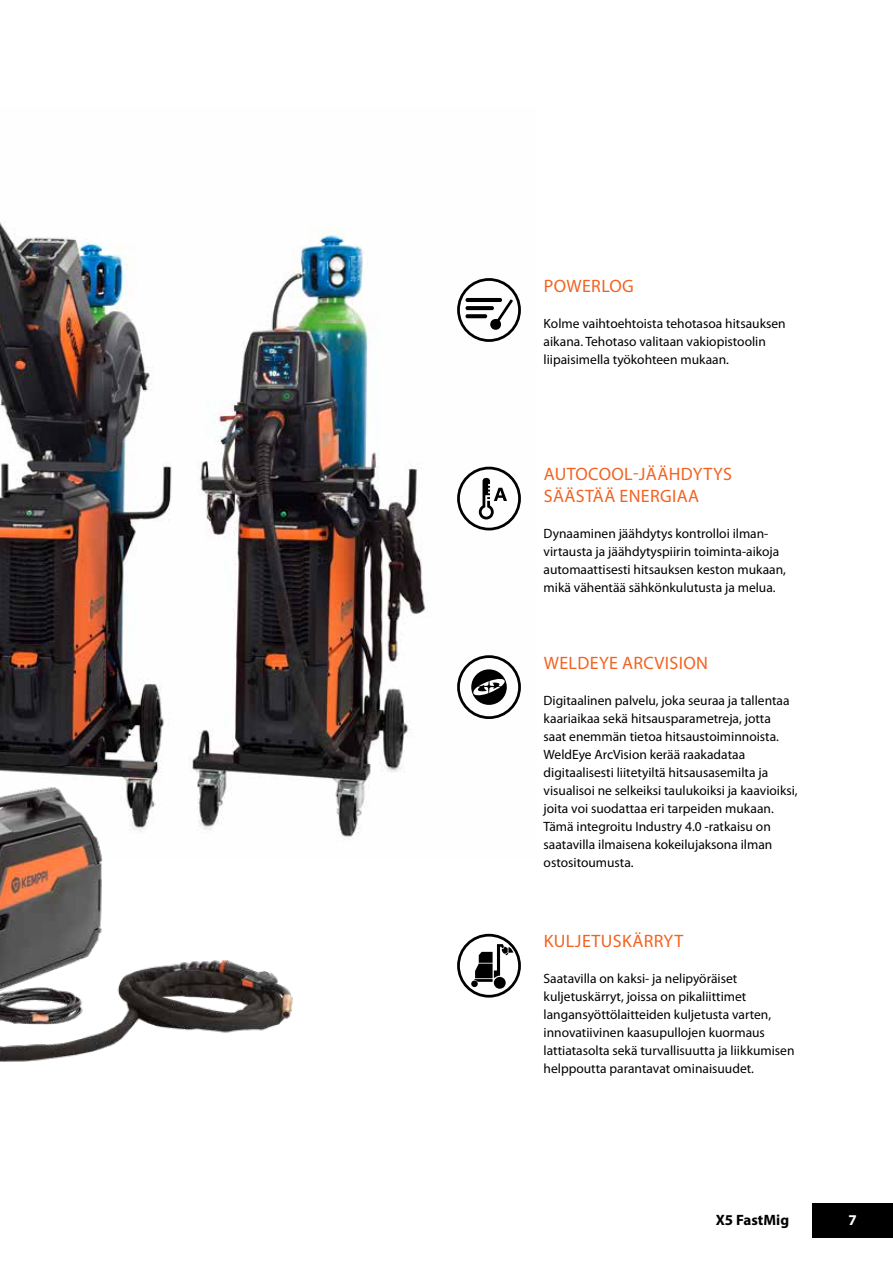
<style>
.page{position:relative;width:893px;height:1263px;background:#fff}
.page>*{position:absolute;margin:0;border:0;box-sizing:border-box;transform-origin:0 0}
.t1{font:18px/21.6px "Myriad Pro";letter-spacing:.02em;color:#f26322}
.t2{font:700 15px "Myriad Pro";color:#000}
.t3{font:700 15px "Myriad Pro";color:#fff}
.t4{font:13.5px/18px "Myriad Pro";color:#000}
</style>
<div class="page">
<div style="left:812px;top:1203px;width:81px;height:34px;background:#000"></div>
<img style="left:0;top:222px;width:494px;height:618px">
<svg style="left:457px;top:278px;width:64px;height:64px"></svg>
<svg style="left:457px;top:467px;width:64px;height:63px"></svg>
<svg style="left:457px;top:655px;width:64px;height:64px"></svg>
<svg style="left:457px;top:934px;width:64px;height:63px"></svg>
<img style="left:0;top:766px;width:306px;height:296px">
<h1 class="t1" style="left:544px;top:274px;width:92px">POWERLOG</h1>
<p class="t4" style="left:544px;top:314px;width:243px">Kolme vaihtoehtoista tehotasoa hitsauksen aikana. Tehotaso valitaan vakiopistoolin liipaisimella työkohteen mukaan.</p>
<h1 class="t1" style="left:544px;top:463px;width:190px">AUTOCOOL-JÄÄHDYTYS<br>SÄÄSTÄÄ ENERGIAA</h1>
<p class="t4" style="left:544px;top:524px;width:244px">Dynaaminen jäähdytys kontrolloi ilman&shy;virtausta ja jäähdytyspiirin toiminta-aikoja automaattisesti hitsauksen keston mukaan, mikä vähentää sähkönkulutusta ja melua.</p>
<h1 class="t1" style="left:544px;top:652px;width:166px">WELDEYE ARCVISION</h1>
<p class="t4" style="left:544px;top:691px;width:256px">Digitaalinen palvelu, joka seuraa ja tallentaa kaariaikaa sekä hitsausparametreja, jotta<br>saat enemmän tietoa hitsaustoiminnoista.<br>WeldEye ArcVision kerää raakadataa digitaalisesti liitetyiltä hitsausasemilta ja visualisoi ne selkeiksi taulukoiksi ja kaavioiksi, joita voi suodattaa eri tarpeiden mukaan.<br>Tämä integroitu Industry 4.0 -ratkaisu on saatavilla ilmaisena kokeilujaksona ilman ostositoumusta.</p>
<h1 class="t1" style="left:544px;top:930px;width:141px">KULJETUSKÄRRYT</h1>
<p class="t4" style="left:544px;top:969px;width:252px">Saatavilla on kaksi- ja nelipyöräiset kuljetuskärryt, joissa on pikaliittimet langansyöttölaitteiden kuljetusta varten, innovatiivinen kaasupullojen kuormaus lattiatasolta sekä turvallisuutta ja liikkumisen helppoutta parantavat ominaisuudet.</p>
<p class="t2" style="left:716px;top:1210px;width:75px">X5 FastMig</p>
<p class="t3" style="left:848px;top:1210px;width:10px">7</p>
</div>
